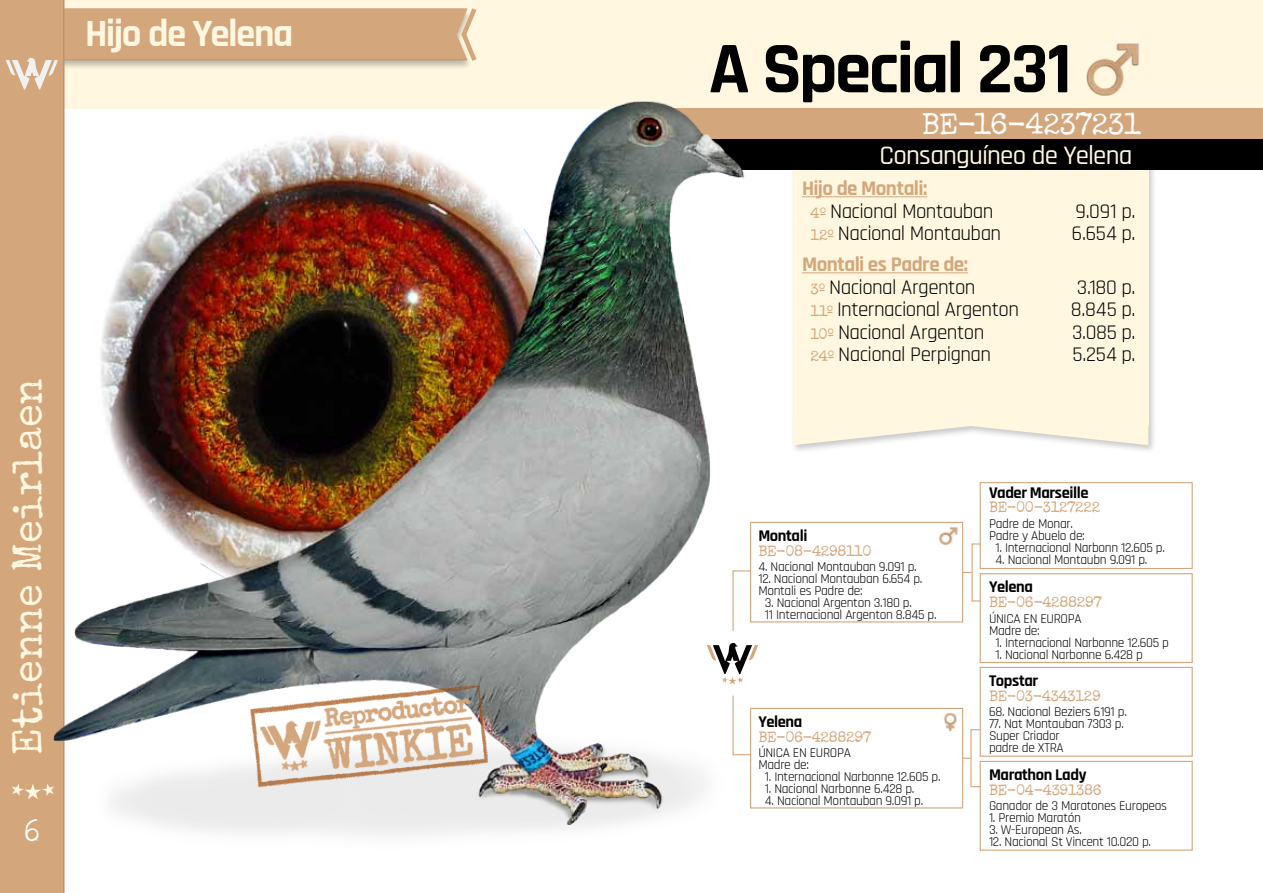
<style>
.page{position:relative;width:1263px;height:893px;background:#fff}
.page>*{position:absolute;margin:0;border:0;box-sizing:border-box;transform-origin:0 0}
.t1{font:700 73.5px "Rajdhani";letter-spacing:-.035em;color:#000}
.t2{font:42px "Special Elite";color:#fff7df}
.t3{font:700 39px "Rajdhani";letter-spacing:-.04em;color:#fff7df}
.t4{font:33px "Tox Typewriter";color:#fff}
.t5{font:30px "Special Elite";letter-spacing:-.025em;color:#fff}
.t6{font:500 27px "Rajdhani";letter-spacing:-.03em;color:#fff7df}
.t7{font:21px/22.5px "Rajdhani";letter-spacing:-.03em;color:#000}
.t8{font:700 21px/22.5px "Rajdhani";letter-spacing:-.03em;color:#d4a67c;text-align:center}
.t9{font:700 16.5px "Rajdhani";letter-spacing:-.025em;color:#000}
.t10{font:15px "Special Elite";letter-spacing:-.025em;color:#d4a67c}
.t11{font:13.5px/12px "Rajdhani";letter-spacing:-.025em;color:#000}
.s1{font-weight:700;color:#d4a67c}
.s2{font-family:"Special Elite";font-size:15px;color:#d4a67c}
.s3{font-family:"Special Elite";font-weight:400;font-size:15px}
.s4{font-weight:400;color:#000}
</style>
<div class="page">
<img style="left:0;top:0;width:1263px;height:893px">
<h3 class="t3" style="left:85px;top:9px;width:210px">Hijo de Yelena</h3>
<h2 class="t2" style="left:1px;top:755px;width:379px;rotate:-90deg">Etienne Meirlaen</h2>
<h3 class="t4" style="left:23px;top:813px;width:19px">6</h3>
<h1 class="t1" style="left:709px;top:24px;width:365px">A Special 231</h1>
<h3 class="t5" style="left:922px;top:105px;width:221px">BE-16-4237231</h3>
<h3 class="t6" style="left:879px;top:140px;width:255px">Consanguíneo de Yelena</h3>
<h3 class="t7" style="left:810px;top:178px;width:184px;text-indent:-9px"><span class="s1">Hijo de Montali:<br></span><span class="s2">4º</span> Nacional Montauban</h3>
<h3 class="t7" style="left:1075px;top:200px;width:62px">9.091 p.</h3>
<h3 class="t7" style="left:810px;top:223px;width:192px"><span class="s2">12º</span> Nacional Montauban</h3>
<h3 class="t7" style="left:1072px;top:223px;width:65px">6.654 p.</h3>
<h3 class="t8" style="left:802px;top:254px;width:175px">Montali es Padre de:<br><span class="s3">3º</span> <span class="s4">Nacional Argenton</span></h3>
<h3 class="t7" style="left:1077px;top:276px;width:60px">3.180 p.</h3>
<h3 class="t7" style="left:810px;top:299px;width:210px"><span class="s2">11º</span> Internacional Argenton</h3>
<h3 class="t7" style="left:1071px;top:299px;width:66px">8.845 p.</h3>
<h3 class="t7" style="left:810px;top:321px;width:175px"><span class="s2">10º</span> Nacional Argenton</h3>
<h3 class="t7" style="left:1072px;top:321px;width:65px">3.085 p.</h3>
<h3 class="t7" style="left:810px;top:344px;width:182px"><span class="s2">24º</span> Nacional Perpignan</h3>
<h3 class="t7" style="left:1072px;top:344px;width:65px">5.254 p.</h3>
<p class="t9" style="left:758px;top:525px;width:51px">Montali</p>
<p class="t10" style="left:758px;top:541px;width:115px">BE-08-4298110</p>
<p class="t11" style="left:758px;top:561px;width:160px">4. Nacional Montauban 9.091 p.</p>
<p class="t11" style="left:758px;top:573px;width:166px">12. Nacional Montauban 6.654 p.<br>Montali es Padre de:</p>
<p class="t11" style="left:765px;top:597px;width:173px">3. Nacional Argenton 3.180 p.<br>11 Internacional Argenton 8.845 p.</p>
<p class="t9" style="left:758px;top:711px;width:46px">Yelena</p>
<p class="t10" style="left:758px;top:727px;width:114px">BE-06-4288297</p>
<p class="t11" style="left:758px;top:747px;width:94px">ÚNICA EN EUROPA<br>Madre de:</p>
<p class="t11" style="left:765px;top:771px;width:177px">1. Internacional Narbonne 12.605 p.</p>
<p class="t11" style="left:765px;top:783px;width:151px">1. Nacional Narbonne 6.428 p.</p>
<p class="t11" style="left:765px;top:795px;width:160px">4. Nacional Montauban 9.091 p.</p>
<p class="t9" style="left:989px;top:483px;width:101px">Vader Marseille</p>
<p class="t10" style="left:989px;top:498px;width:113px">BE-00-3127222</p>
<p class="t11" style="left:989px;top:518px;width:97px">Padre de Monar.<br>Padre y Abuelo de:</p>
<p class="t11" style="left:995px;top:542px;width:171px">1. Internacional Narbonn 12.605 p.</p>
<p class="t11" style="left:995px;top:554px;width:153px">4. Nacional Montaubn 9.091 p.</p>
<p class="t9" style="left:989px;top:577px;width:46px">Yelena</p>
<p class="t10" style="left:989px;top:593px;width:114px">BE-06-4288297</p>
<p class="t11" style="left:989px;top:613px;width:94px">ÚNICA EN EUROPA<br>Madre de:</p>
<p class="t11" style="left:995px;top:637px;width:175px">1. Internacional Narbonne 12.605 p</p>
<p class="t11" style="left:995px;top:649px;width:149px">1. Nacional Narbonne 6.428 p</p>
<p class="t9" style="left:989px;top:670px;width:51px">Topstar</p>
<p class="t10" style="left:989px;top:686px;width:113px">BE-03-4343129</p>
<p class="t11" style="left:989px;top:706px;width:139px">68. Nacional Beziers 6191 p.</p>
<p class="t11" style="left:989px;top:718px;width:136px">77. Nat Montauban 7303 p.<br>Super Criador<br>padre de XTRA</p>
<p class="t9" style="left:989px;top:764px;width:99px">Marathon Lady</p>
<p class="t10" style="left:989px;top:780px;width:114px">BE-04-4391386</p>
<p class="t11" style="left:989px;top:800px;width:179px">Ganador de 3 Maratones Europeos</p>
<p class="t11" style="left:989px;top:812px;width:93px">1. Premio Maratón</p>
<p class="t11" style="left:989px;top:824px;width:94px">3. W-European As.</p>
<p class="t11" style="left:989px;top:836px;width:164px">12. Nacional St Vincent 10.020 p.</p>
</div>
